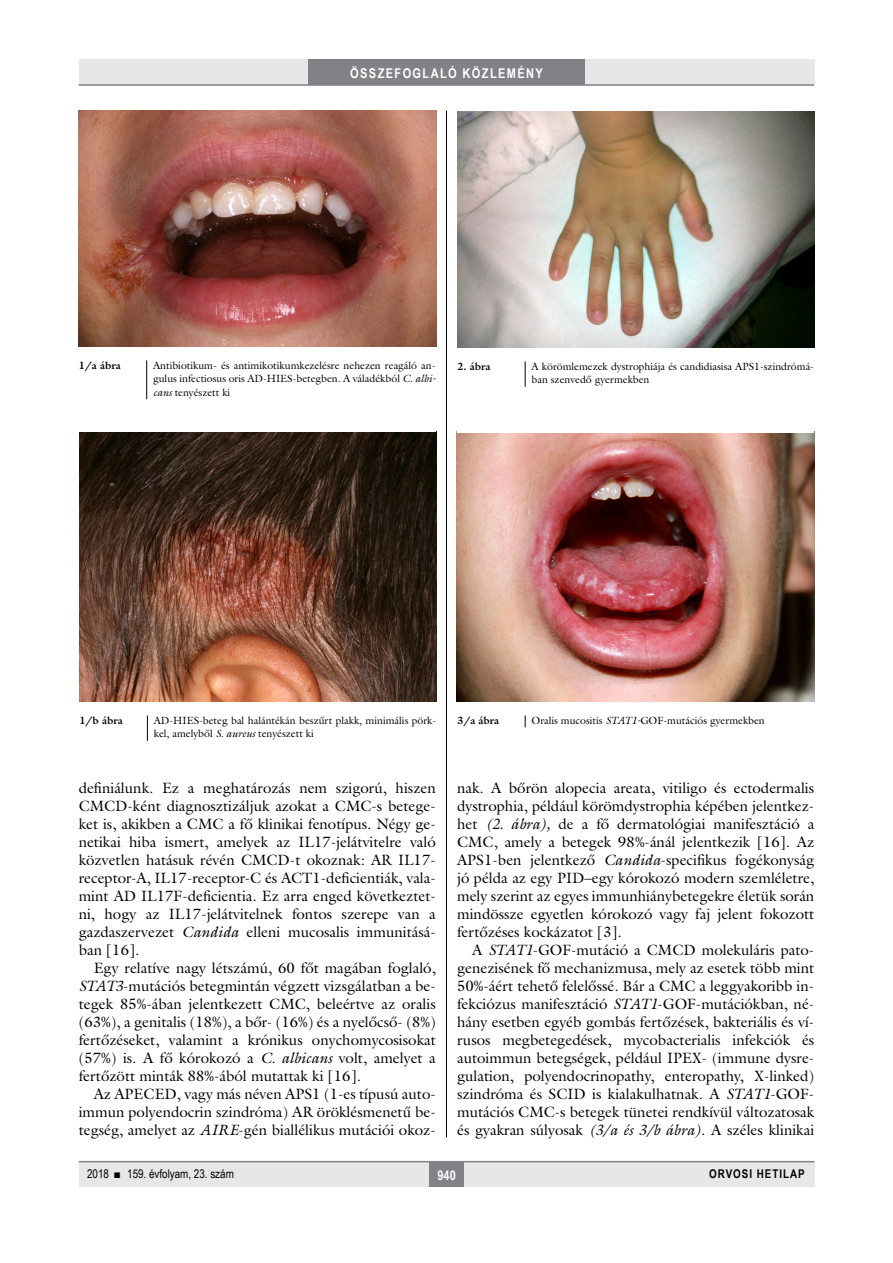
<style>
.page{position:relative;width:893px;height:1263px;background:#fff}
.page>*{position:absolute;margin:0;border:0;box-sizing:border-box;transform-origin:0 0}
.Body_Text{font:15px/18px "Galliard Reg";color:#000;text-align:justify}
.t1{font:700 13.5px "Arial Narrow";letter-spacing:.1em;color:#fff}
.t2{font:12px "Arial Narrow";color:#000}
.t3{font:700 12px "Arial Narrow";letter-spacing:.08em;color:#000}
.kepalairas2{font:10.5px/13.5px "Galliard Reg";color:#000}
.kepalairas1{font:700 10.5px "Galliard Reg";color:#000}
.s1{font-style:italic}
</style>
<div class="page">
<div style="left:79px;top:1161px;width:735px;height:25px;background:#e6e7e8"></div>
<hr style="left:79px;top:1161px;width:735px;height:1px;background:#808285">
<div style="left:430px;top:1161px;width:34px;height:25px;background:#808285"></div>
<div style="left:79px;top:60px;width:735px;height:25px;background:#e6e7e8"></div>
<div style="left:308px;top:60px;width:277px;height:25px;background:#808285"></div>
<hr style="left:79px;top:84px;width:735px;height:2px;background:#808285">
<hr style="left:446px;top:111px;width:1px;height:1026px;background:#000">
<img style="left:79px;top:111px;width:357px;height:236px">
<img style="left:457px;top:112px;width:357px;height:236px">
<img style="left:79px;top:432px;width:357px;height:270px">
<img style="left:457px;top:433px;width:357px;height:269px">
<hr style="left:146px;top:360px;width:1px;height:39px;background:#000">
<svg style="left:525px;top:361px;width:1px;height:26px"></svg>
<svg style="left:147px;top:715px;width:1px;height:26px"></svg>
<svg style="left:525px;top:715px;width:1px;height:12px"></svg>
<p class="t1" style="left:350px;top:63px;width:194px">ÖSSZEFOGLALÓ KÖZLEMÉNY</p>
<p class="kepalairas1" style="left:79px;top:358px;width:44px">1/a ábra</p>
<p class="kepalairas2" style="left:153px;top:358px;width:284px;text-align:justify">Antibiotikum- és antimikotikumkezelésre nehezen reagáló an&shy;gulus infectiosus oris AD-HIES-betegben. A váladékból <span class="s1">C. albi&shy;cans</span> tenyészett ki</p>
<p class="kepalairas1" style="left:457px;top:359px;width:35px">2. ábra</p>
<p class="kepalairas2" style="left:531px;top:359px;width:284px">A körömlemezek dystrophiája és candidiasisa APS1-szindrómá&shy;ban szenvedő gyermekben</p>
<p class="kepalairas1" style="left:79px;top:713px;width:45px">1/b ábra</p>
<p class="kepalairas2" style="left:154px;top:713px;width:284px">AD-HIES-beteg bal halántékán beszűrt plakk, minimális pörk&shy;kel, amelyből <span class="s1">S. aureus</span> tenyészett ki</p>
<p class="kepalairas1" style="left:457px;top:713px;width:44px">3/a ábra</p>
<p class="kepalairas2" style="left:531px;top:713px;width:235px">Oralis mucositis <span class="s1">STAT1-</span>GOF-mutációs gyermekben</p>
<p class="Body_Text" style="left:79px;top:779px;width:359px">definiálunk. Ez a meghatározás nem szigorú, hiszen CMCD-ként diagnosztizáljuk azokat a CMC-s betege&shy;ket is, akikben a CMC a fő klinikai fenotípus. Négy ge&shy;netikai hiba ismert, amelyek az IL17-jelátvitelre való közvetlen hatásuk révén CMCD-t okoznak: AR IL17- receptor-A, IL17-receptor-C és ACT1-deficientiák, vala&shy;mint AD IL17F-deficientia. Ez arra enged következtet&shy;ni, hogy az IL17-jelátvitelnek fontos szerepe van a gazdaszervezet <span class="s1">Candida</span> elleni mucosalis immunitásá&shy;ban [16].</p>
<p class="Body_Text" style="left:79px;top:959px;width:359px;text-indent:15px">Egy relatíve nagy létszámú, 60 főt magában foglaló, <span class="s1">STAT3</span>-mutációs betegmintán végzett vizsgálatban a be&shy;tegek 85%-ában jelentkezett CMC, beleértve az oralis (63%), a genitalis (18%), a bőr- (16%) és a nyelőcső- (8%) fertőzéseket, valamint a krónikus onychomycosisokat (57%) is. A fő kórokozó a <span class="s1">C. albicans</span> volt, amelyet a fertőzött minták 88%-ából mutattak ki [16].</p>
<p class="Body_Text" style="left:79px;top:1085px;width:359px;text-indent:15px">Az APECED, vagy más néven APS1 (1-es típusú auto&shy;immun polyendocrin szindróma) AR öröklésmenetű be&shy;tegség, amelyet az <span class="s1">AIRE</span>-gén biallélikus mutációi okoz-</p>
<p class="Body_Text" style="left:457px;top:779px;width:359px">nak. A bőrön alopecia areata, vitiligo és ectodermalis dystrophia, például körömdystrophia képében jelentkez&shy;het <span class="s1">(2. ábra),</span> de a fő dermatológiai manifesztáció a CMC, amely a betegek 98%-ánál jelentkezik [16]. Az APS1-ben jelentkező <span class="s1">Candida</span>-specifikus fogékonyság jó példa az egy PID–egy kórokozó modern szemléletre, mely szerint az egyes immunhiánybetegekre életük során mindössze egyetlen kórokozó vagy faj jelent fokozott fertőzéses kockázatot [3].</p>
<p class="Body_Text" style="left:457px;top:941px;width:359px;text-indent:15px">A <span class="s1">STAT1</span>-GOF-mutáció a CMCD molekuláris pato&shy;genezisének fő mechanizmusa, mely az esetek több mint 50%-áért tehető felelőssé. Bár a CMC a leggyakoribb in&shy;fekciózus manifesztáció <span class="s1">STAT1</span>-GOF-mutációkban, né&shy;hány esetben egyéb gombás fertőzések, bakteriális és ví&shy;rusos megbetegedések, mycobacterialis infekciók és autoimmun betegségek, például IPEX- (immune dysre&shy;gulation, polyendocrinopathy, enteropathy, X-linked) szindróma és SCID is kialakulhatnak. A <span class="s1">STAT1</span>-GOF&shy;mutációs CMC-s betegek tünetei rendkívül változatosak és gyakran súlyosak <span class="s1">(3/a és 3/b ábra)</span>. A széles klinikai</p>
<p class="t2" style="left:87px;top:1165px;width:148px">2018 ■ 159. évfolyam, 23. szám</p>
<p class="t1" style="left:437px;top:1165px;width:20px">940</p>
<p class="t3" style="left:709px;top:1165px;width:97px">ORVOSI HETILAP</p>
</div>
